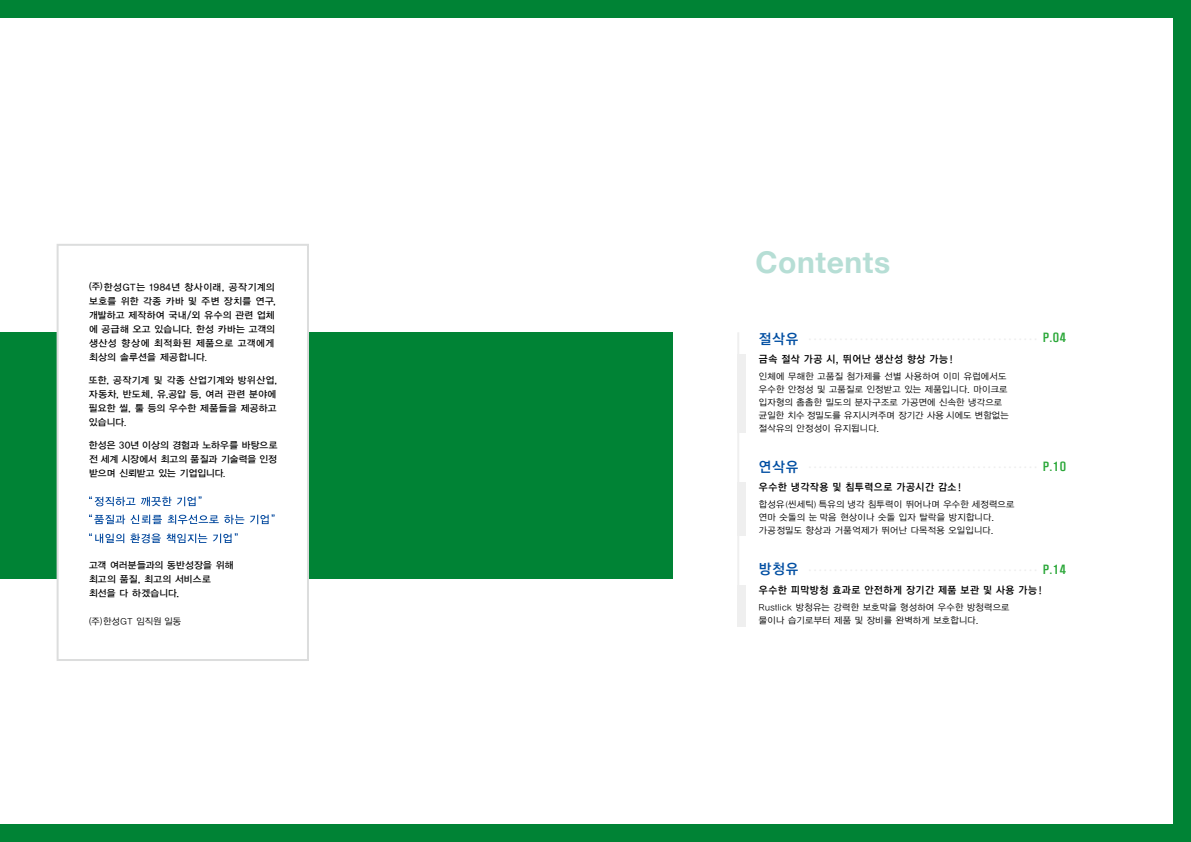
<style>
.page{position:relative;width:1191px;height:842px;background:#fff}
.page>*{position:absolute;margin:0;border:0;box-sizing:border-box;transform-origin:0 0}
.t1{font:700 30px "Helvetica Neue";letter-spacing:.02em;color:#b6ded5}
.t2{font:14px "YDVYGO540";letter-spacing:.06em;color:#004ea2}
.t3{font:500 11px "HYK Head Line Std";color:#2aa738}
.t4{font:10px "YDVYGO540";letter-spacing:.05em;color:#000}
.t5{font:9.5px/14px "YDVYGO33";letter-spacing:.03em;color:#000;text-align:justify}
.t6{font:9.5px/14px "YDVYGO33";letter-spacing:.05em;color:#000}
.t7{font:9px/13px "YDVYGO32";letter-spacing:.03em;color:#000}
.s1{font-size:9px}
.s2{font-family:"YDVYGO32"}
.s3{font-size:9.5px}
.s4{font-size:8px}
</style>
<div class="page">
<div style="left:595px;top:332px;width:78px;height:246px;background:#008335"></div>
<div style="left:595px;top:0;width:596px;height:17px;background:#008335"></div>
<div style="left:1174px;top:0;width:17px;height:842px;background:#008335"></div>
<div style="left:595px;top:825px;width:596px;height:17px;background:#008335"></div>
<div style="left:0;top:332px;width:595px;height:246px;background:#008335"></div>
<div style="left:58px;top:245px;width:250px;height:415px;background:#fff"></div>
<div style="left:57px;top:244px;width:252px;height:417px;border:2px solid #dcdddd"></div>
<div style="left:0;top:0;width:595px;height:17px;background:#008335"></div>
<div style="left:0;top:825px;width:595px;height:17px;background:#008335"></div>
<svg style="left:89px;top:533px;width:149px;height:10px"></svg>
<svg style="left:89px;top:514px;width:186px;height:10px"></svg>
<svg style="left:89px;top:496px;width:113px;height:10px"></svg>
<hr style="left:737px;top:332px;width:2px;height:294px;background:#efefef">
<div style="left:737px;top:354px;width:8px;height:79px;background:#efefef"></div>
<div style="left:737px;top:482px;width:8px;height:54px;background:#efefef"></div>
<div style="left:737px;top:585px;width:8px;height:41px;background:#efefef"></div>
<p class="t6" style="left:89px;top:280px;width:188px"><span class="s1">(주)</span>한성GT는 1984년 창사이래, 공작기계의 보호를 위한 각종 카바 및 주변 장치를 연구, 개발하고 제작하여 국내/외 유수의 관련 업체 에 공급해 오고 있습니다. 한성 카바는 고객의 생산성 향상에 최적화된 제품으로 고객에게 최상의 솔루션을 제공합니다<span class="s2">.</span></p>
<p class="t5" style="left:89px;top:373px;width:190px">또한, 공작기계 및 각종 산업기계와 방위산업, 자동차, 반도체, 유.공압 등, 여러 관련 분야에 필요한 씰, 툴 등의 우수한 제품들을 제공하고 있습니다<span class="s2">.</span></p>
<p class="t5" style="left:89px;top:438px;width:190px">한성은 30년 이상의 경험과 노하우를 바탕으로 전 세계 시장에서 최고의 품질과 기술력을 인정 받으며 신뢰받고 있는 기업입니다<span class="s2">.</span></p>
<p class="t5" style="left:89px;top:558px;width:146px;text-align:left">고객 여러분들과의 동반성장을 위해 최고의 품질, 최고의 서비스로 최선을 다 하겠습니다.</p>
<p class="t7" style="left:89px;top:614px;width:94px">(주)한성GT 임직원 일동</p>
<h1 class="t1" style="left:755px;top:239px;width:136px">Contents</h1>
<h2 class="t2" style="left:759px;top:330px;width:41px">절삭유</h2>
<p class="t4" style="left:759px;top:353px;width:195px">금속 절삭 가공 시, 뛰어난 생산성 향상 가능 <span class="s3">!</span></p>
<p class="t7" style="left:759px;top:370px;width:251px">인체에 무해한 고품질 첨가제를 선별 사용하여 이미 유럽에서도 우수한 안정성 및 고품질로 인정받고 있는 제품입니다. 마이크로 입자형의 촘촘한 밀도의 분자구조로 가공면에 신속한 냉각으로 균일한 치수 정밀도를 유지시켜주며 장기간 사용 시에도 변함없는 절삭유의 안정성이 유지됩니다.</p>
<h2 class="t2" style="left:759px;top:458px;width:41px">연삭유</h2>
<p class="t4" style="left:759px;top:481px;width:203px">우수한 냉각작용 및 침투력으로 가공시간 감소 <span class="s3">!</span></p>
<p class="t7" style="left:759px;top:498px;width:257px">합성유 <span class="s4">(</span>씬세틱<span class="s4">)</span> 특유의 냉각 침투력이 뛰어나며 우수한 세정력으로 연마 숫돌의 눈 막음 현상이나 숫돌 입자 탈락을 방지합니다. 가공정밀도 향상과 거품억제가 뛰어난 다목적용 오일입니다.</p>
<h2 class="t2" style="left:759px;top:561px;width:41px">방청유</h2>
<p class="t3" style="left:1043px;top:332px;width:25px">P.04</p>
<p class="t3" style="left:1043px;top:461px;width:25px">P.10</p>
<p class="t3" style="left:1043px;top:564px;width:25px">P.14</p>
<p class="t4" style="left:759px;top:584px;width:284px">우수한 피막방청 효과로 안전하게 장기간 제품 보관 및 사용 가능 <span class="s3">!</span></p>
<p class="t7" style="left:759px;top:600px;width:252px">Rustlick 방청유는 강력한 보호막을 형성하여 우수한 방청력으로 물이나 습기로부터 제품 및 장비를 완벽하게 보호합니다.</p>
</div>
